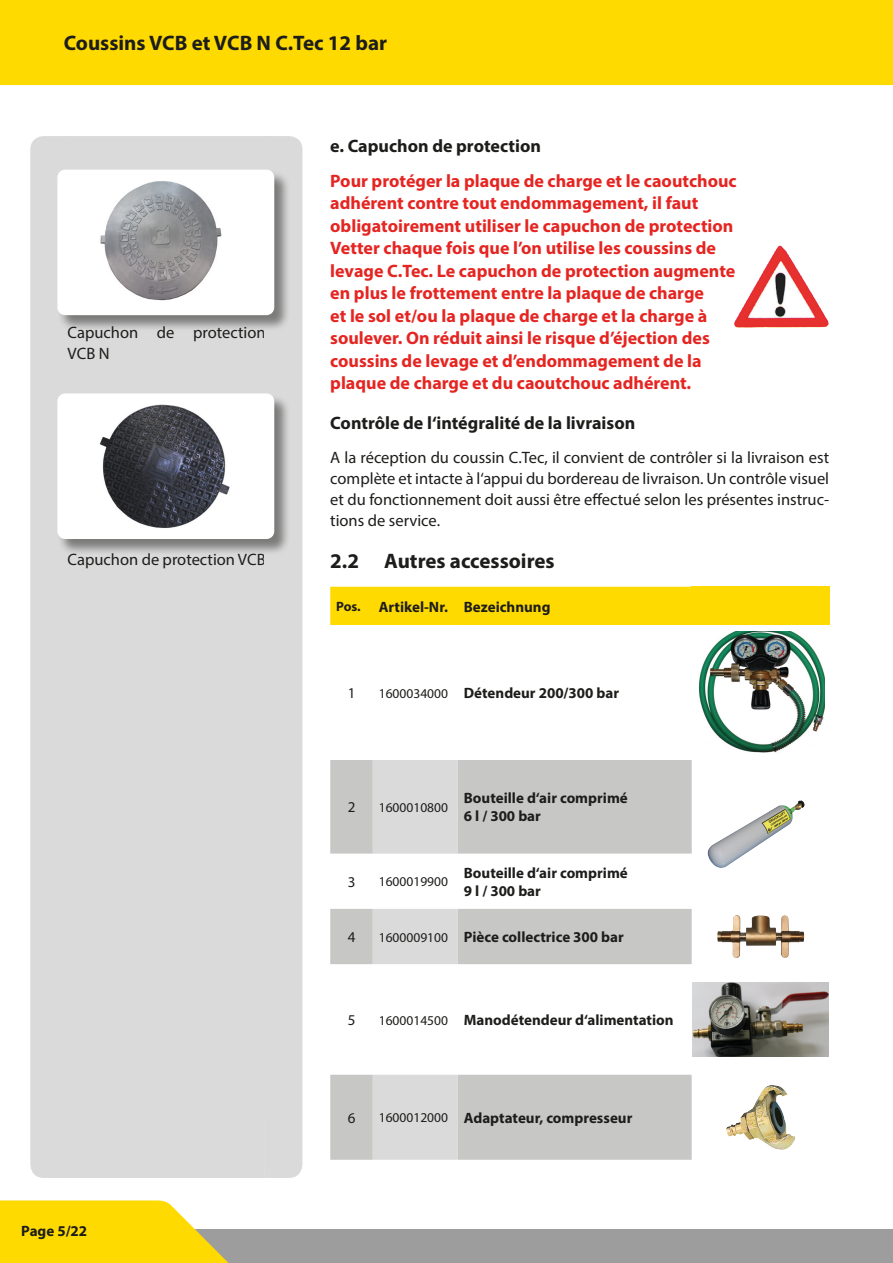
<style>
.page{position:relative;width:893px;height:1263px;background:#fff}
.page>*{position:absolute;margin:0;border:0;box-sizing:border-box;transform-origin:0 0}
.t1{font:700 21px "Myriad Pro";color:#1d1d1b}
.t2{font:700 18px/22.5px "Myriad Pro";color:#e52521}
.t3{font:700 18px "Myriad Pro";color:#1d1d1b}
.t4{font:16.5px/21px "Myriad Pro";color:#1d1d1b}
.t5{font:700 15px/18px "Myriad Pro";color:#1d1d1b}
.t6{font:15px "Myriad Pro";color:#1d1d1b}
.t7{font:13.5px "Myriad Pro";color:#1d1d1b}
.s1{font-size:13.5px}
.s2{font-weight:400;font-size:13.5px}
</style>
<div class="page">
<div style="left:0;top:1229px;width:893px;height:34px;background:#9d9d9d"></div>
<div style="left:0;top:0;width:893px;height:85px;background:#ffda00"></div>
<svg style="left:0;top:1200px;width:229px;height:63px;background:#fadb20"></svg>
<div style="left:30px;top:136px;width:38px;height:1042px;background:#dadada"></div>
<div style="left:68px;top:136px;width:196px;height:1042px;background:#dadada"></div>
<div style="left:264px;top:136px;width:38px;height:1042px;background:#dadada"></div>
<div style="left:58px;top:394px;width:233px;height:162px;background:#1d1d1b;opacity:.5"></div>
<img style="left:57px;top:393px;width:217px;height:146px">
<div style="left:58px;top:170px;width:233px;height:162px;background:#1d1d1b;opacity:.5"></div>
<img style="left:57px;top:170px;width:217px;height:145px">
<div style="left:330px;top:587px;width:362px;height:38px;background:#ffda00"></div>
<div style="left:692px;top:587px;width:138px;height:38px;background:#ffda00"></div>
<svg style="left:330px;top:760px;width:362px;height:400px;fill:#c7c7c6"></svg>
<svg style="left:373px;top:760px;width:85px;height:400px"></svg>
<img style="left:699px;top:631px;width:126px;height:122px">
<img style="left:707px;top:800px;width:98px;height:68px">
<img style="left:717px;top:917px;width:81px;height:41px">
<img style="left:693px;top:982px;width:136px;height:75px">
<img style="left:726px;top:1085px;width:69px;height:65px">
<img style="left:734px;top:245px;width:95px;height:83px">
<p class="t1" style="left:64px;top:29px;width:325px">Coussins VCB et VCB N C.Tec 12 bar</p>
<p class="t4" style="left:68px;top:321px;width:199px">Capuchon de protection<br>VCB N</p>
<p class="t4" style="left:68px;top:549px;width:199px">Capuchon de protection VCB</p>
<p class="t5" style="left:21px;top:1221px;width:68px">Page 5/22</p>
<p class="t3" style="left:330px;top:134px;width:212px">e. Capuchon de protection</p>
<p class="t2" style="left:330px;top:169px;width:408px">Pour protéger la plaque de charge et le caoutchouc adhérent contre tout endommagement, il faut obligatoirement utiliser le capuchon de protection Vetter chaque fois que l’on utilise les coussins de levage C.Tec. Le capuchon de protection augmente en plus le frottement entre la plaque de charge<br>et le sol et/ou la plaque de charge et la charge à soulever. On réduit ainsi le risque d’éjection des coussins de levage et d’endommagement de la plaque de charge et du caoutchouc adhérent.</p>
<p class="t3" style="left:330px;top:411px;width:306px">Contrôle de l‘intégralité de la livraison</p>
<p class="t4" style="left:330px;top:446px;width:500px;text-align:justify">A la réception du coussin C.Tec, il convient de contrôler si la livraison est complète et intacte à l‘appui du bordereau de livraison. Un contrôle visuel et du fonctionnement doit aussi être effectué selon les présentes instruc&shy;tions de service.</p>
<p class="t1" style="left:330px;top:547px;width:226px">2.2 Autres accessoires</p>
<p class="t5" style="left:336px;top:597px;width:216px"><span class="s1">Pos.</span> Artikel-Nr. Bezeichnung</p>
<p class="t6" style="left:348px;top:684px;width:9px">1</p>
<p class="t5" style="left:379px;top:684px;width:242px"><span class="s2">1600034000</span> Détendeur 200/300 bar</p>
<p class="t6" style="left:348px;top:798px;width:9px">2</p>
<p class="t7" style="left:379px;top:799px;width:71px">1600010800</p>
<p class="t5" style="left:464px;top:789px;width:165px">Bouteille d‘air comprimé<br>6 l / 300 bar</p>
<p class="t6" style="left:348px;top:872px;width:9px">3</p>
<p class="t7" style="left:379px;top:873px;width:71px">1600019900</p>
<p class="t5" style="left:464px;top:863px;width:165px">Bouteille d‘air comprimé<br>9 l / 300 bar</p>
<p class="t6" style="left:348px;top:928px;width:9px">4</p>
<p class="t5" style="left:379px;top:927px;width:247px"><span class="s2">1600009100</span> Pièce collectrice 300 bar</p>
<p class="t6" style="left:348px;top:1011px;width:9px">5</p>
<p class="t5" style="left:379px;top:1010px;width:296px"><span class="s2">1600014500</span> Manodétendeur d‘alimentation</p>
<p class="t6" style="left:348px;top:1108px;width:9px">6</p>
<p class="t5" style="left:379px;top:1108px;width:255px"><span class="s2">1600012000</span> Adaptateur, compresseur</p>
</div>
